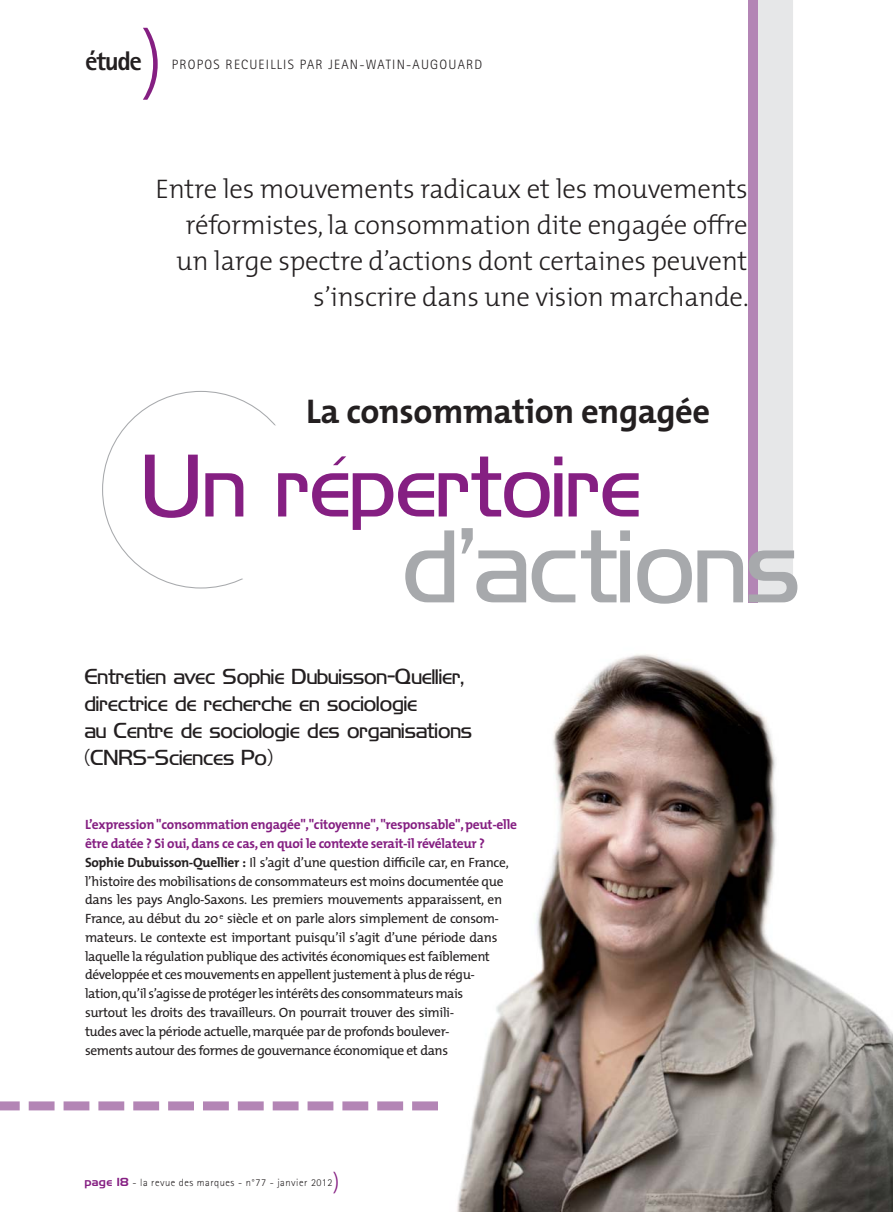
<style>
.page{position:relative;width:893px;height:1212px;background:#fff}
.page>*{position:absolute;margin:0;border:0;box-sizing:border-box;transform-origin:0 0}
.t1{font:95.4px "Hancock Park Light Laser";color:#a7a9ac}
.t2{font:79.5px "Hancock Park Light Laser";color:#851f82}
.t3{font:300 75px "The Mix";color:#851f82}
.t4{font:700 34.5px "The Mix";letter-spacing:-.01em;color:#231f20}
.t5{font:300 27px/36px "The Mix";letter-spacing:-.01em;color:#231f20;text-align:right}
.t6{font:800 27px "Rotis Sans Serif";letter-spacing:-.05em;color:#231f20}
.t7{font:19.5px/27px "Hancock Park Light Laser";color:#231f20}
.t8{font:13.5px/18.8px "The Mix";letter-spacing:-.03em;color:#231f20}
.t9{font:300 13.5px "Rotis Sans Serif";letter-spacing:.09em;color:#231f20}
.t10{font:300 10.5px "Rotis Sans Serif";letter-spacing:.05em;color:#231f20}
.s1{font-weight:700;color:#851f82}
.s2{font-weight:700}
.s3{font-family:"Hancock Park Laser";font-weight:400;color:#851f82}
.s4{font-family:"The Mix";font-size:22.5px;color:#851f82}
</style>
<div class="page">
<div style="left:758px;top:0;width:35px;height:602px;background:#e6e7e8"></div>
<div style="left:748px;top:0;width:10px;height:602px;background:#b385b5"></div>
<img style="left:416px;top:654px;width:477px;height:558px">
<svg style="left:0;top:1101px;width:438px;height:9px"></svg>
<h3 class="t3" style="left:141px;top:31px;width:24px">)</h3>
<h3 class="t6" style="left:85px;top:52px;width:59px">étude</h3>
<p class="t9" style="left:172px;top:60px;width:312px">PROPOS RECUEILLIS PAR JEAN-WATIN-AUGOUARD</p>
<h3 class="t5" style="left:156px;top:174px;width:595px">Entre les mouvements radicaux et les mouvements réformistes, la consommation dite engagée offre un large spectre d’actions dont certaines peuvent s’inscrire dans une vision marchande.</h3>
<h3 class="t4" style="left:306px;top:396px;width:405px">La consommation engagée</h3>
<h2 class="t2" style="left:145px;top:457px;width:500px">Un répertoire</h2>
<h1 class="t1" style="left:405px;top:530px;width:399px">d’actions</h1>
<h3 class="t7" style="left:85px;top:665px;width:389px">Entretien avec Sophie Dubuisson-Quellier, directrice de recherche en sociologie<br>au Centre de sociologie des organisations (CNRS-Sciences Po)</h3>
<p class="t8" style="left:85px;top:816px;width:434px"><span class="s1">L’expression "consommation engagée","citoyenne", "responsable", peut-elle être datée ? Si oui, dans ce cas, en quoi le contexte serait-il révélateur ?<br></span><span class="s2">Sophie Dubuisson-Quellier :</span> Il s’agit d’une question difficile car, en France, l’histoire des mobilisations de consommateurs est moins documentée que dans les pays Anglo-Saxons. Les premiers mouvements apparaissent, en France, au début du 20 <sup>e</sup> siècle et on parle alors simplement de consom&shy;mateurs. Le contexte est important puisqu’il s’agit d’une période dans laquelle la régulation publique des activités économiques est faiblement développée et ces mouvements en appellent justement à plus de régu-<br>lation, qu’il s’agisse de protéger les intérêts des consommateurs mais<br>surtout les droits des travailleurs. On pourrait trouver des simili-<br>tudes avec la période actuelle, marquée par de profonds boulever-<br>sements autour des formes de gouvernance économique et dans</p>
<p class="t10" style="left:85px;top:1179px;width:256px"><span class="s3">page 18</span> - la revue des marques - n°77 - janvier 2012<span class="s4">)</span></p>
</div>
